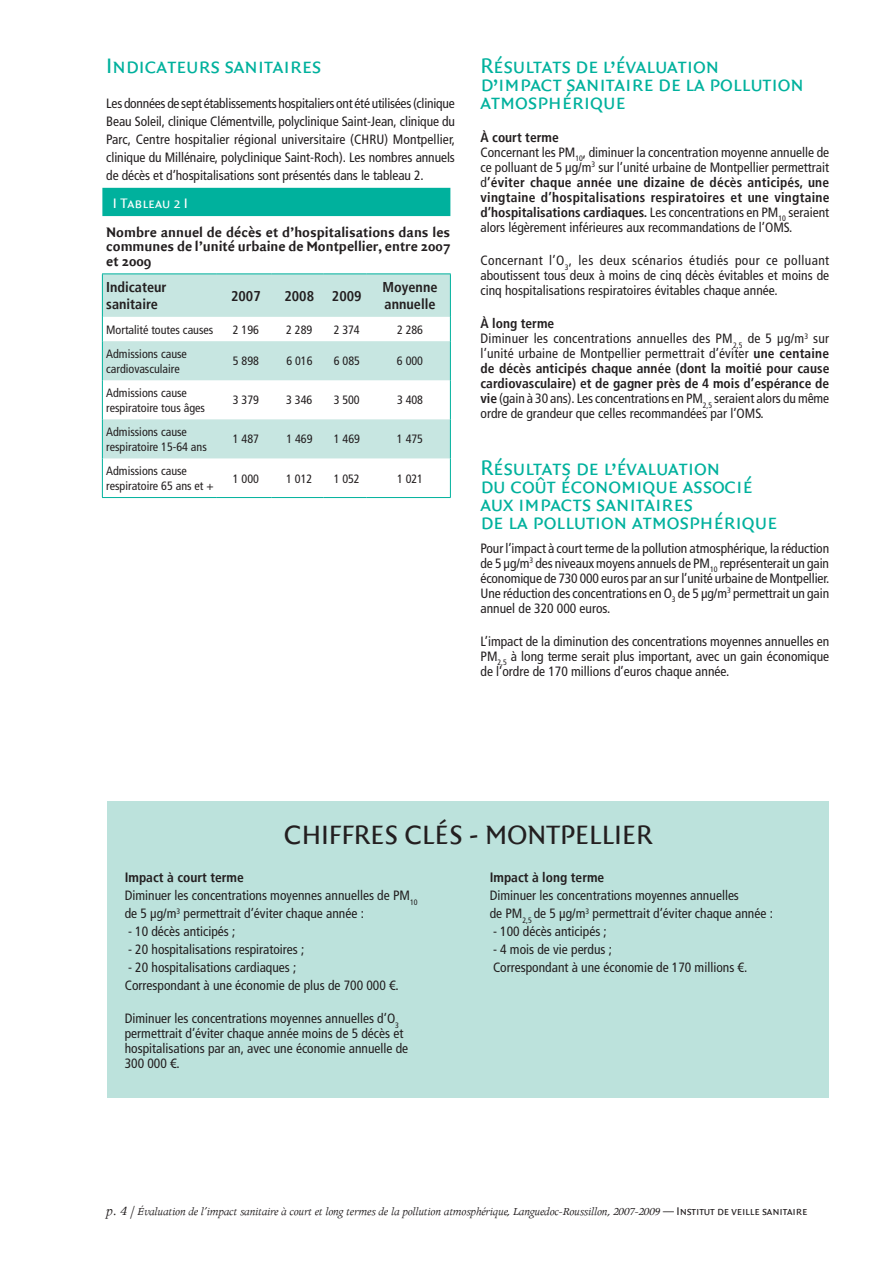
<style>
.page{position:relative;width:893px;height:1263px;background:#fff}
.page>*{position:absolute;margin:0;border:0;box-sizing:border-box;transform-origin:0 0}
.t1{font:28.5px "Quadraat Sans Caps";color:#231f20}
.t2{font:22.5px/18px "Quadraat Sans Caps";letter-spacing:-.01em;color:#00b19d}
.t3{font:700 14.85px/14.9px "Quadraat Sans";color:#231f20;text-align:justify}
.t4{font:14.85px "Quadraat Sans Caps";color:#fff}
.t5{font:700 condensed 14.25px/17.1px "Frutiger";color:#231f20}
.t6{font:condensed 13.5px/15px "Frutiger";color:#231f20}
.t7{font:700 condensed 13.5px "Frutiger";color:#231f20}
.t8{font:condensed 12.15px/14.7px "Frutiger";color:#231f20}
.t9{font:italic 12px "Apollo";letter-spacing:-.015em;color:#231f20}
.s1{font-weight:700}
.s2{font-size:14.25px}
.s3{font-family:"Quadraat Sans Caps";font-style:normal}
</style>
<div class="page">
<div style="left:107px;top:802px;width:721px;height:296px;background:#bce2dc"></div>
<div style="left:102px;top:188px;width:348px;height:28px;background:#00b19d"></div>
<svg style="left:103px;top:458px;width:347px;height:39px"></svg>
<svg style="left:102px;top:274px;width:349px;height:184px"></svg>
<hr style="left:102px;top:380px;width:1px;height:39px;background:#00b19d">
<hr style="left:102px;top:458px;width:1px;height:39px;background:#00b19d">
<hr style="left:450px;top:458px;width:1px;height:39px;background:#00b19d">
<hr style="left:102px;top:497px;width:115px;height:1px;background:#00b19d">
<hr style="left:217px;top:497px;width:54px;height:1px;background:#00b19d">
<hr style="left:271px;top:497px;width:53px;height:1px;background:#00b19d">
<hr style="left:324px;top:497px;width:42px;height:1px;background:#00b19d">
<hr style="left:366px;top:497px;width:85px;height:1px;background:#00b19d">
<h2 class="t2" style="left:106px;top:56px;width:217px">Indicateurs sanitaires</h2>
<p class="t6" style="left:106px;top:95px;width:350px;line-height:18px;text-align:justify">Les données de sept établissements hospitaliers ont été utilisées (clinique Beau Soleil, clinique Clémentville, polyclinique Saint-Jean, clinique du Parc, Centre hospitalier régional universitaire (CHRU) Montpellier, clinique du Millénaire, polyclinique Saint-Roch). Les nombres annuels de décès et d’hospitalisations sont présentés dans le tableau 2.</p>
<p class="t4" style="left:113px;top:195px;width:77px">I Tableau 2 I</p>
<p class="t3" style="left:106px;top:224px;width:346px">Nombre annuel de décès et d’hospitalisations dans les communes de l’unité urbaine de Montpellier, entre 2007 et 2009</p>
<p class="t5" style="left:106px;top:280px;width:62px">Indicateur sanitaire</p>
<p class="t5" style="left:231px;top:288px;width:31px">2007</p>
<p class="t5" style="left:284px;top:288px;width:31px">2008</p>
<p class="t5" style="left:332px;top:288px;width:31px">2009</p>
<p class="t5" style="left:383px;top:280px;width:56px">Moyenne annuelle</p>
<p class="t8" style="left:106px;top:323px;width:109px">Mortalité toutes causes</p>
<p class="t8" style="left:233px;top:323px;width:28px">2 196</p>
<p class="t8" style="left:286px;top:323px;width:28px">2 289</p>
<p class="t8" style="left:334px;top:323px;width:28px">2 374</p>
<p class="t8" style="left:397px;top:323px;width:28px">2 286</p>
<p class="t8" style="left:106px;top:347px;width:82px">Admissions cause cardiovasculaire</p>
<p class="t8" style="left:233px;top:355px;width:28px">5 898</p>
<p class="t8" style="left:286px;top:355px;width:28px">6 016</p>
<p class="t8" style="left:334px;top:355px;width:28px">6 085</p>
<p class="t8" style="left:397px;top:355px;width:28px">6 000</p>
<p class="t8" style="left:106px;top:386px;width:100px">Admissions cause respiratoire tous âges</p>
<p class="t8" style="left:233px;top:394px;width:28px">3 379</p>
<p class="t8" style="left:286px;top:394px;width:28px">3 346</p>
<p class="t8" style="left:334px;top:394px;width:28px">3 500</p>
<p class="t8" style="left:397px;top:394px;width:28px">3 408</p>
<p class="t8" style="left:106px;top:425px;width:102px">Admissions cause respiratoire 15-64 ans</p>
<p class="t8" style="left:233px;top:433px;width:28px">1 487</p>
<p class="t8" style="left:286px;top:433px;width:28px">1 469</p>
<p class="t8" style="left:334px;top:433px;width:28px">1 469</p>
<p class="t8" style="left:397px;top:433px;width:28px">1 475</p>
<p class="t8" style="left:106px;top:464px;width:109px">Admissions cause respiratoire 65 ans et +</p>
<p class="t8" style="left:233px;top:472px;width:28px">1 000</p>
<p class="t8" style="left:286px;top:472px;width:28px">1 012</p>
<p class="t8" style="left:334px;top:472px;width:28px">1 052</p>
<p class="t8" style="left:397px;top:472px;width:28px">1 021</p>
<h2 class="t2" style="left:480px;top:56px;width:325px">Résultats de l’évaluation d’impact sanitaire de la pollution atmosphérique</h2>
<p class="t6" style="left:480px;top:131px;width:350px"><span class="s1">À court terme<br></span>Concernant les PM<sub>10</sub>, diminuer la concentration moyenne annuelle de ce polluant de 5 µg/m<sup>3</sup> sur l’unité urbaine de Montpellier permettrait d<span class="s1">’éviter chaque année une dizaine de décès anticipés, une vingtaine d’hospitalisations respiratoires et une vingtaine d’hospitalisations cardiaques.</span> Les concentrations en PM<sub>10</sub> seraient alors légèrement inférieures aux recommandations de l’OMS.</p>
<p class="t6" style="left:480px;top:254px;width:350px;text-align:justify">Concernant l’O<sub>3</sub>, les deux scénarios étudiés pour ce polluant aboutissent tous deux à moins de cinq décès évitables et moins de cinq hospitalisations respiratoires évitables chaque année.</p>
<p class="t6" style="left:480px;top:317px;width:350px"><span class="s1">À long terme<br></span>Diminuer les concentrations annuelles des PM<sub>2,5</sub> de 5 µg/m<sup>3</sup> sur l’unité urbaine de Montpellier permettrait d’éviter <span class="s1">une centaine de décès anticipés chaque année (dont la moitié pour cause cardiovasculaire) et de gagner près de 4 mois d’espérance de vie</span> (gain à 30 ans). Les concentrations en PM<sub>2,5</sub> seraient alors du même ordre de grandeur que celles recommandées par l’OMS.</p>
<h2 class="t2" style="left:480px;top:458px;width:298px">Résultats de l’évaluation<br>du coût économique associé aux impacts sanitaires<br>de la pollution atmosphérique</h2>
<p class="t6" style="left:480px;top:542px;width:350px;text-align:justify">Pour l’impact à court terme de la pollution atmosphérique, la réduction de 5 µg/m<sup>3</sup> des niveaux moyens annuels de PM<sub>10</sub> représenterait un gain économique de 730 000 euros par an sur l’unité urbaine de Montpellier.<br>Une réduction des concentrations en O<sub>3</sub> de 5 µg/m<sup>3</sup> permettrait un gain annuel de 320 000 euros.</p>
<p class="t6" style="left:480px;top:635px;width:350px;text-align:justify">L’impact de la diminution des concentrations moyennes annuelles en PM<sub>2,5</sub> à long terme serait plus important, avec un gain économique de l’ordre de 170 millions d’euros chaque année.</p>
<h1 class="t1" style="left:284px;top:819px;width:370px">CHIFFRES CLÉS - MONTPELLIER</h1>
<p class="t6" style="left:125px;top:869px;width:294px;line-height:18px"><span class="s1">Impact à court terme<br></span>Diminuer les concentrations moyennes annuelles de PM<sub>10 </sub>de 5 µg/m<sup>3</sup> permettrait d’éviter chaque année :</p>
<p class="t6" style="left:128px;top:925px;width:109px">- 10 décès anticipés ;</p>
<p class="t6" style="left:128px;top:943px;width:178px">- 20 hospitalisations respiratoires ;</p>
<p class="t6" style="left:125px;top:959px;width:275px;line-height:18px">- 20 hospitalisations cardiaques ;<br>Correspondant à une économie de plus de 700 000 €.</p>
<p class="t6" style="left:125px;top:1012px;width:285px">Diminuer les concentrations moyennes annuelles d’O<sub>3 </sub>permettrait d’éviter chaque année moins de 5 décès et hospitalisations par an, avec une économie annuelle de 300 000 €.</p>
<p class="t7" style="left:490px;top:872px;width:116px">Impact à long terme</p>
<p class="t6" style="left:490px;top:887px;width:285px;line-height:18px">Diminuer les concentrations moyennes annuelles<br>de PM<sub>2,5</sub> de 5 µg/m<sup>3</sup> permettrait d’éviter chaque année :</p>
<p class="t6" style="left:493px;top:925px;width:115px">- 100 décès anticipés ;</p>
<p class="t6" style="left:493px;top:941px;width:256px;line-height:18px">- 4 mois de vie perdus ;<br>Correspondant à une économie de 170 millions €.</p>
<p class="t9" style="left:106px;top:1206px;width:703px"><span class="s2">p. 4 /</span> Évaluation de l’impact sanitaire à court et long termes de la pollution atmosphérique, Languedoc-Roussillon, 2007-2009 <span class="s3">— Institut de veille sanitaire</span></p>
</div>
